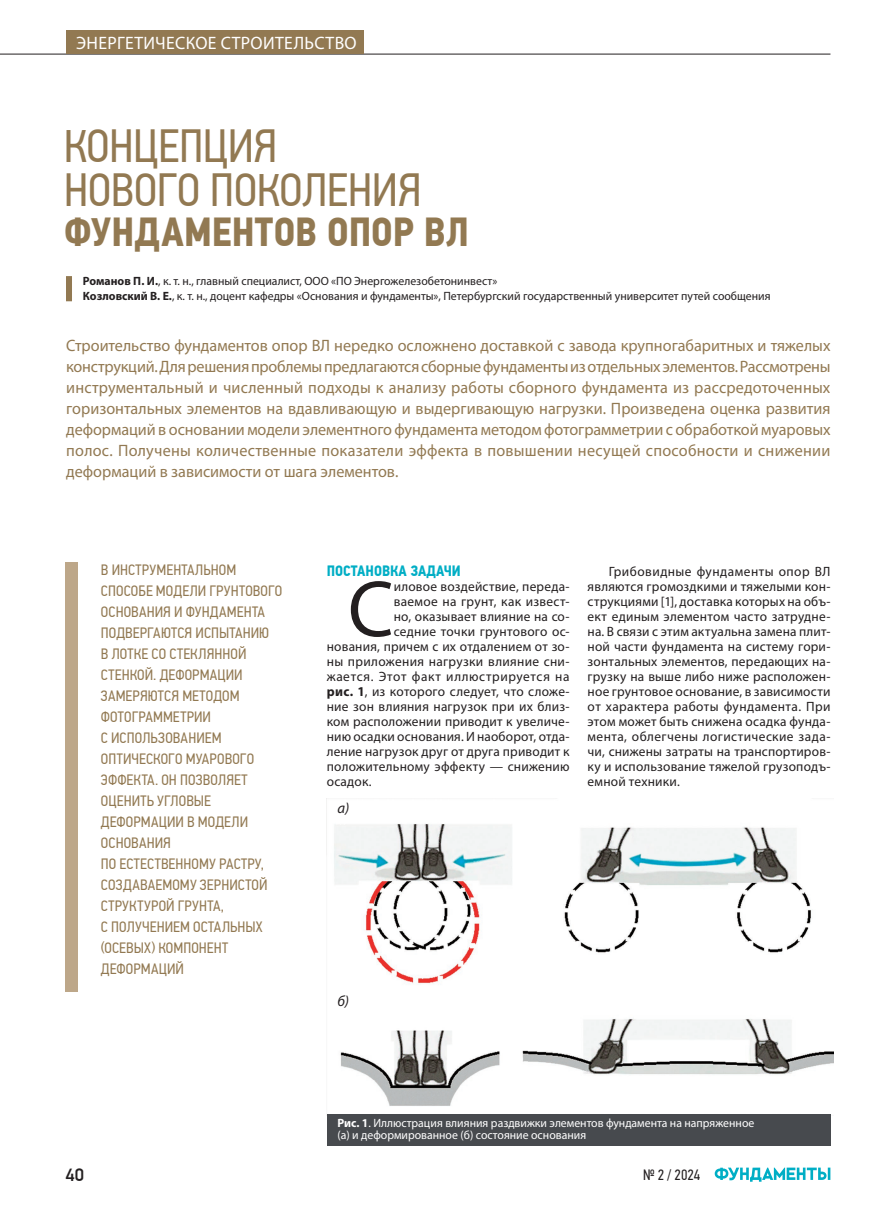
<style>
.page{position:relative;width:893px;height:1212px;background:#fff}
.page>*{position:absolute;margin:0;border:0;box-sizing:border-box;transform-origin:0 0}
.t1{font:80.25px "Myriad Pro";color:#231f20}
.t2{font:46.5px/43.5px "PF Din Text Cond Pro";letter-spacing:-.01em;color:#927952}
.t3{font:700 40.5px "PF Din Text Cond Pro";letter-spacing:.005em;color:#927952}
.t4{font:18px "Myriad Pro";letter-spacing:.02em;color:#fff}
.t5{font:500 18px "PF Din Display Pro";color:#231f20}
.t6{font:16.5px/21px "Myriad Pro";color:#927952;text-align:justify}
.t7{font:15px/21px "PF Din Text Cond Pro";letter-spacing:.01em;color:#927952}
.t8{font:700 15px "PF Din Text Cond Pro";color:#00aec5}
.t9{font:15px "PF Din Text Cond Pro";color:#231f20}
.t10{font:italic 15px "Myriad Pro";color:#231f20}
.t11{font:13.5px/15px "Myriad Pro";letter-spacing:.015em;color:#231f20;text-align:justify}
.t12{font:13.5px "Myriad Pro";letter-spacing:.045em;color:#231f20}
.t13{font:12px/15px "Myriad Pro";color:#231f20}
.t14{font:12px/12px "Myriad Pro";color:#fff}
.s1{font-weight:700}
</style>
<div class="page">
<svg style="left:715px;top:1167px;width:115px;height:15px"></svg>
<img style="left:327px;top:823px;width:506px;height:293px">
<div style="left:66px;top:276px;width:6px;height:25px;background:#927952"></div>
<hr style="left:0;top:54px;width:830px;height:1px;background:#231f20">
<div style="left:66px;top:31px;width:298px;height:23px;background:#927952"></div>
<div style="left:327px;top:1115px;width:503px;height:31px;background:#474a4e"></div>
<div style="left:65px;top:563px;width:13px;height:429px;background:#bda789"></div>
<h3 class="t4" style="left:76px;top:32px;width:282px">ЭНЕРГЕТИЧЕСКОЕ СТРОИТЕЛЬСТВО</h3>
<h2 class="t2" style="left:64px;top:125px;width:359px">КОНЦЕПЦИЯ<br>НОВОГО ПОКОЛЕНИЯ</h2>
<h3 class="t3" style="left:64px;top:208px;width:407px">ФУНДАМЕНТОВ ОПОР ВЛ</h3>
<p class="t13" style="left:83px;top:273px;width:689px"><span class="s1">Романов П. И.</span>, к. т. н., главный специалист, ООО «ПО Энергожелезобетонинвест»<br><span class="s1">Козловский В. Е.</span>, к. т. н., доцент кафедры «Основания и фундаменты», Петербургский государственный университет путей сообщения</p>
<p class="t6" style="left:66px;top:335px;width:766px">Строительство фундаментов опор ВЛ нередко осложнено доставкой с завода крупногабаритных и тяжелых конструкций. Для решения проблемы предлагаются сборные фундаменты из отдельных элементов. Рассмотрены инструментальный и численный подходы к анализу работы сборного фундамента из рассредоточенных горизонтальных элементов на вдавливающую и выдергивающую нагрузки. Произведена оценка развития деформаций в основании модели элементного фундамента методом фотограмметрии с обработкой муаровых полос. Получены количественные показатели эффекта в повышении несущей способности и снижении деформаций в зависимости от шага элементов.</p>
<p class="t7" style="left:101px;top:559px;width:183px">В ИНСТРУМЕНТАЛЬНОМ<br>СПОСОБЕ МОДЕЛИ ГРУНТОВОГО<br>ОСНОВАНИЯ И ФУНДАМЕНТА<br>ПОДВЕРГАЮТСЯ ИСПЫТАНИЮ<br>В ЛОТКЕ СО СТЕКЛЯННОЙ<br>СТЕНКОЙ. ДЕФОРМАЦИИ<br>ЗАМЕРЯЮТСЯ МЕТОДОМ<br>ФОТОГРАММЕТРИИ<br>С ИСПОЛЬЗОВАНИЕМ<br>ОПТИЧЕСКОГО МУАРОВОГО<br>ЭФФЕКТА. ОН ПОЗВОЛЯЕТ<br>ОЦЕНИТЬ УГЛОВЫЕ<br>ДЕФОРМАЦИИ В МОДЕЛИ<br>ОСНОВАНИЯ<br>ПО ЕСТЕСТВЕННОМУ РАСТРУ,<br>СОЗДАВАЕМОМУ ЗЕРНИСТОЙ<br>СТРУКТУРОЙ ГРУНТА,<br>С ПОЛУЧЕНИЕМ ОСТАЛЬНЫХ (ОСЕВЫХ) КОМПОНЕНТ<br>ДЕФОРМАЦИЙ</p>
<p class="t8" style="left:327px;top:562px;width:136px">ПОСТАНОВКА ЗАДАЧИ</p>
<h1 class="t1" style="left:348px;top:560px;width:47px">С</h1>
<p class="t11" style="left:394px;top:579px;width:177px">иловое воздействие, переда-</p>
<p class="t11" style="left:394px;top:594px;width:177px">ваемое на грунт, как извест-</p>
<p class="t11" style="left:394px;top:609px;width:177px">но, оказывает влияние на со-</p>
<p class="t11" style="left:394px;top:624px;width:177px">седние точки грунтового ос-</p>
<p class="t11" style="left:327px;top:639px;width:244px">нования, причем с их отдалением от зо-</p>
<p class="t11" style="left:327px;top:654px;width:244px">ны приложения нагрузки влияние сни-</p>
<p class="t12" style="left:327px;top:668px;width:244px">жается. Этот факт иллюстрируется на</p>
<p class="t11" style="left:327px;top:684px;width:244px"><span class="s1">рис. 1</span>, из которого следует, что сложе-</p>
<p class="t11" style="left:327px;top:699px;width:244px">ние зон влияния нагрузок при их близ-</p>
<p class="t11" style="left:327px;top:714px;width:244px">ком расположении приводит к увеличе-</p>
<p class="t11" style="left:327px;top:729px;width:244px">нию осадки основания. И наоборот, отда-</p>
<p class="t11" style="left:327px;top:744px;width:244px">ление нагрузок друг от друга приводит к</p>
<p class="t11" style="left:327px;top:759px;width:244px">положительному эффекту — снижению</p>
<p class="t11" style="left:327px;top:774px;width:46px">осадок.</p>
<p class="t10" style="left:337px;top:799px;width:13px">а)</p>
<p class="t11" style="left:588px;top:564px;width:244px;text-indent:21px">Грибовидные фундаменты опор ВЛ являются громоздкими и тяжелыми кон&shy;струкциями [1], доставка которых на объ&shy;ект единым элементом часто затрудне&shy;на. В связи с этим актуальна замена плит&shy;ной части фундамента на систему гори&shy;зонтальных элементов, передающих на&shy;грузку на выше либо ниже расположен&shy;ное грунтовое основание, в зависимости от характера работы фундамента. При этом может быть снижена осадка фунда&shy;мента, облегчены логистические зада&shy;чи, снижены затраты на транспортиров&shy;ку и использование тяжелой грузоподъ&shy;емной техники.</p>
<p class="t10" style="left:337px;top:992px;width:13px">б)</p>
<p class="t14" style="left:337px;top:1117px;width:418px"><span class="s1">Рис. 1</span>. Иллюстрация влияния раздвижки элементов фундамента на напряженное (а) и деформированное (б) состояние основания</p>
<h3 class="t5" style="left:65px;top:1164px;width:20px">40</h3>
<p class="t9" style="left:643px;top:1165px;width:59px">№ 2 / 2024</p>
</div>
